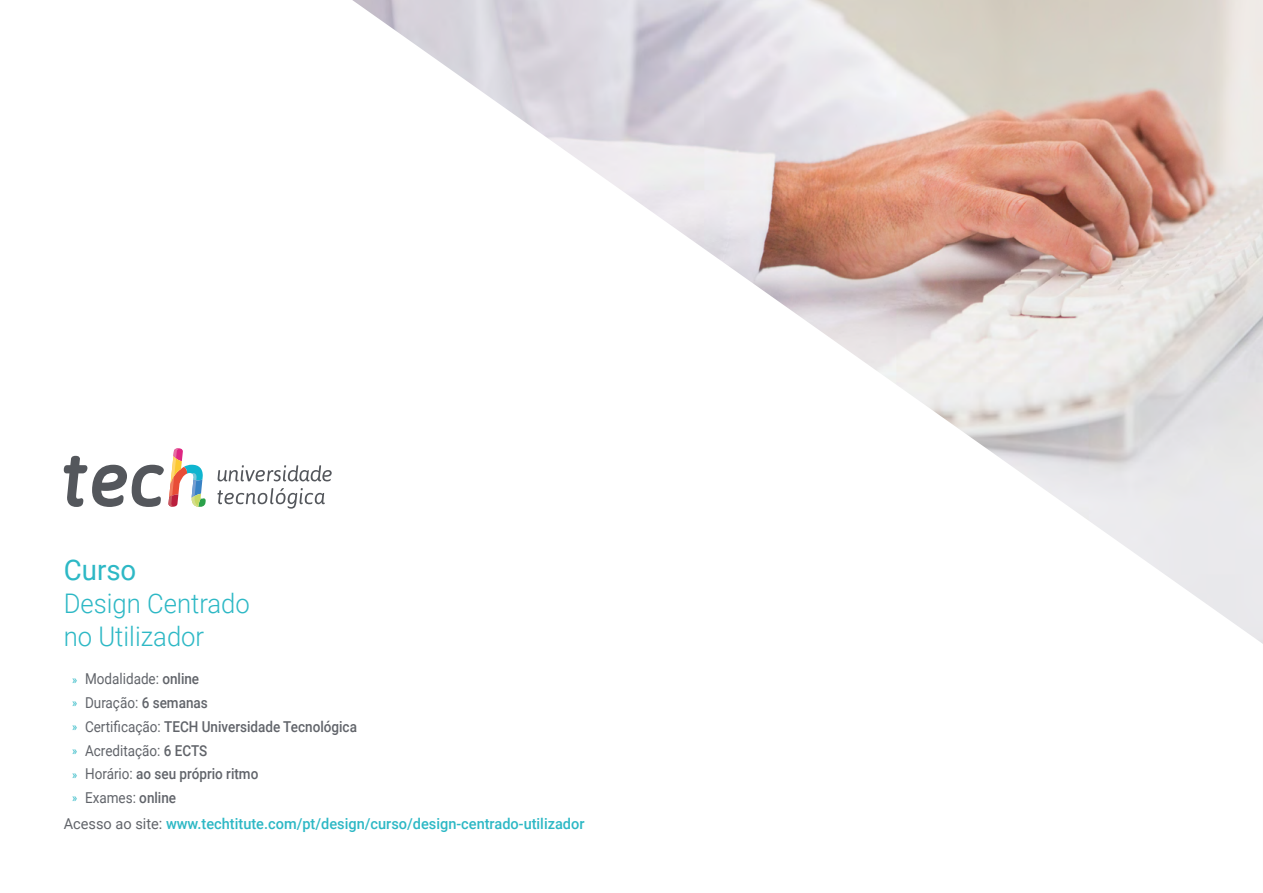
<style>
.page{position:relative;width:1263px;height:893px;background:#fff}
.page>*{position:absolute;margin:0;border:0;box-sizing:border-box;transform-origin:0 0}
.t1{font:28.5px "Roboto";color:#2db8c5}
.t2{font:300 27px/33px "Roboto";color:#2db8c5;scale:.95 1}
.t3{font:500 15px/23.7px "Roboto";color:#61646a;scale:.9 1}
.t4{font:500 15px "Roboto";color:#2db8c5}
.s1{font-weight:400;font-size:12px;color:#2db8c5}
.s2{font-weight:400}
.s3{font-weight:400;color:#61646a}
</style>
<div class="page">
<img style="left:352px;top:0;width:911px;height:644px">
<svg style="left:218px;top:465px;width:114px;height:16px"></svg>
<svg style="left:217px;top:488px;width:108px;height:21px"></svg>
<svg style="left:64px;top:448px;width:142px;height:59px"></svg>
<h1 class="t1" style="left:64px;top:550px;width:74px">Curso</h1>
<h2 class="t2" style="left:64px;top:586px;width:197px">Design Centrado no Utilizador</h2>
<p class="t3" style="left:72px;top:667px;width:318px"><span class="s1">»</span> <span class="s2">Modalidade:</span> online<br><span class="s1">»</span> <span class="s2">Duração:</span> 6 semanas<br><span class="s1">»</span> <span class="s2">Certificação:</span> TECH Universidade Tecnológica <span class="s1">»</span> <span class="s2">Acreditação:</span> 6 ECTS<br><span class="s1">»</span> <span class="s2">Horário:</span> ao seu próprio ritmo<br><span class="s1">»</span> <span class="s2">Exames:</span> online</p>
<p class="t4" style="left:64px;top:813px;width:522px"><span class="s3">Acesso ao site:</span> www.techtitute.com/pt/design/curso/design-centrado-utilizador</p>
</div>
